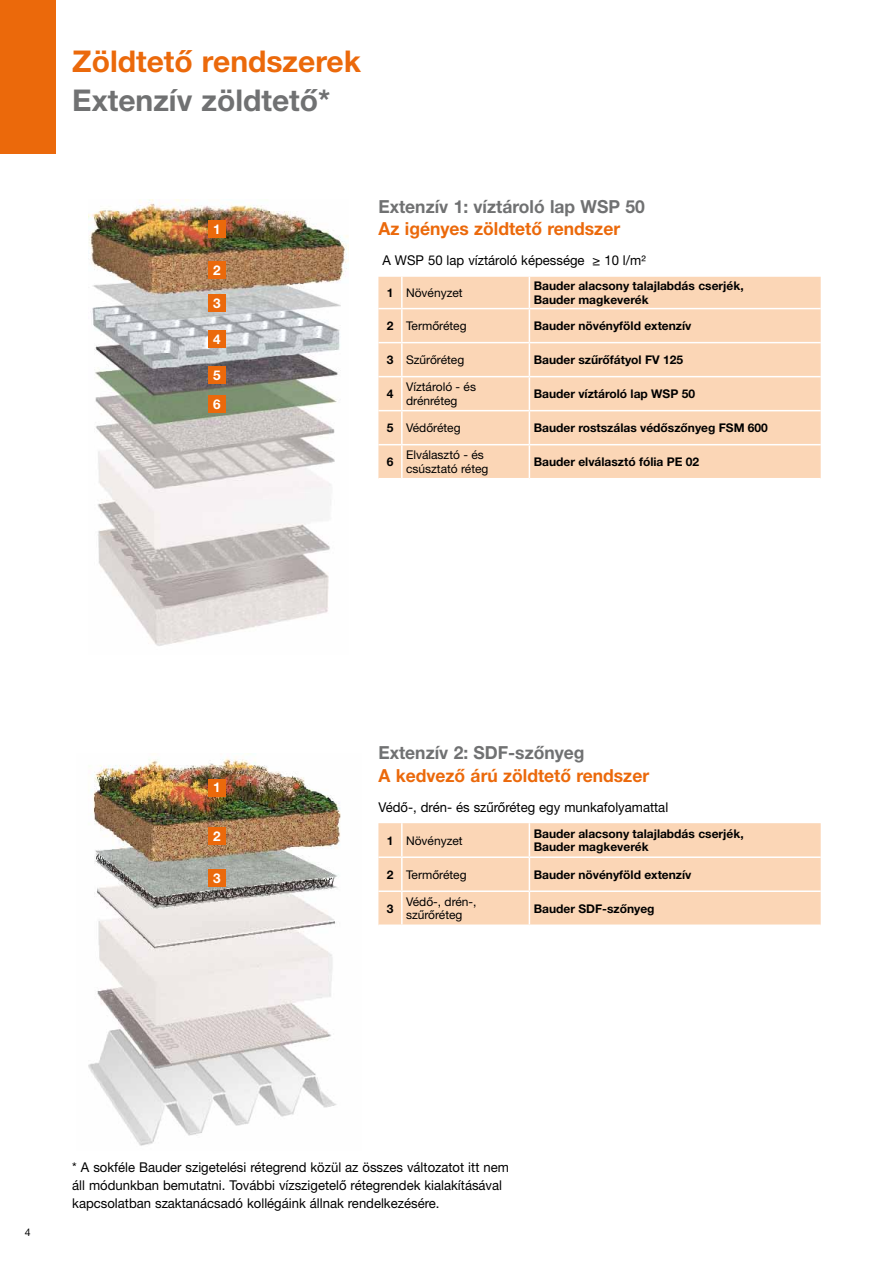
<style>
.page{position:relative;width:893px;height:1263px;background:#fff}
.page>*{position:absolute;margin:0;border:0;box-sizing:border-box;transform-origin:0 0}
.t1{font:700 30px "Helvetica Neue LT Pro";color:#eb690b}
.t2{font:700 30px "Helvetica Neue LT Pro";color:#707172}
.t3{font:700 18px "Helvetica Neue LT Pro";color:#eb690b}
.t4{font:700 18px "Helvetica Neue LT Pro";color:#707172}
.t5{font:13.5px/18px "Helvetica Neue LT Pro";color:#000}
.t6{font:700 13.5px/28.7px "Helvetica Neue LT Pro";color:#fff}
.t7{font:700 12px/13.5px "Helvetica Neue LT Pro";color:#000}
.t8{font:12px/13.5px "Helvetica Neue LT Pro";color:#000}
.t9{font:10.5px "Helvetica Neue LT Pro";color:#000}
.s1{font-weight:700}
</style>
<div class="page">
<div style="left:0;top:0;width:55px;height:153px;background:#eb690b"></div>
<img style="left:88px;top:758px;width:253px;height:388px">
<div style="left:208px;top:870px;width:17px;height:17px;background:#eb690b"></div>
<div style="left:208px;top:828px;width:17px;height:17px;background:#eb690b"></div>
<div style="left:208px;top:779px;width:17px;height:17px;background:#eb690b"></div>
<img style="left:89px;top:200px;width:259px;height:446px">
<div style="left:378px;top:277px;width:443px;height:201px;background:#fbd6b6"></div>
<hr style="left:401px;top:277px;width:2px;height:31px;background:#fff">
<hr style="left:529px;top:277px;width:1px;height:31px;background:#fff">
<svg style="left:378px;top:308px;width:24px;height:1px"></svg>
<hr style="left:402px;top:308px;width:127px;height:1px;background:#fff">
<hr style="left:401px;top:309px;width:2px;height:33px;background:#fff">
<hr style="left:529px;top:308px;width:292px;height:1px;background:#fff">
<hr style="left:529px;top:309px;width:1px;height:33px;background:#fff">
<svg style="left:378px;top:342px;width:24px;height:1px"></svg>
<hr style="left:402px;top:342px;width:127px;height:1px;background:#fff">
<hr style="left:401px;top:343px;width:2px;height:33px;background:#fff">
<hr style="left:529px;top:342px;width:292px;height:1px;background:#fff">
<hr style="left:529px;top:343px;width:1px;height:33px;background:#fff">
<svg style="left:378px;top:376px;width:24px;height:1px"></svg>
<hr style="left:402px;top:376px;width:127px;height:1px;background:#fff">
<hr style="left:401px;top:377px;width:2px;height:33px;background:#fff">
<hr style="left:529px;top:376px;width:292px;height:1px;background:#fff">
<hr style="left:529px;top:377px;width:1px;height:33px;background:#fff">
<svg style="left:378px;top:410px;width:24px;height:1px"></svg>
<hr style="left:402px;top:410px;width:127px;height:1px;background:#fff">
<hr style="left:401px;top:411px;width:2px;height:33px;background:#fff">
<hr style="left:529px;top:410px;width:292px;height:1px;background:#fff">
<hr style="left:529px;top:411px;width:1px;height:33px;background:#fff">
<svg style="left:378px;top:444px;width:24px;height:1px"></svg>
<hr style="left:402px;top:444px;width:127px;height:1px;background:#fff">
<hr style="left:401px;top:445px;width:2px;height:33px;background:#fff">
<hr style="left:529px;top:444px;width:292px;height:1px;background:#fff">
<hr style="left:529px;top:445px;width:1px;height:33px;background:#fff">
<div style="left:208px;top:294px;width:17px;height:17px;background:#eb690b"></div>
<div style="left:208px;top:261px;width:17px;height:18px;background:#eb690b"></div>
<div style="left:208px;top:221px;width:17px;height:17px;background:#eb690b"></div>
<div style="left:208px;top:330px;width:17px;height:17px;background:#eb690b"></div>
<div style="left:208px;top:367px;width:17px;height:17px;background:#eb690b"></div>
<div style="left:208px;top:395px;width:17px;height:17px;background:#eb690b"></div>
<div style="left:378px;top:823px;width:443px;height:101px;background:#fbd6b6"></div>
<hr style="left:401px;top:823px;width:2px;height:33px;background:#fff">
<hr style="left:529px;top:823px;width:1px;height:33px;background:#fff">
<hr style="left:378px;top:856px;width:24px;height:2px;background:#fff">
<hr style="left:402px;top:856px;width:127px;height:2px;background:#fff">
<hr style="left:401px;top:858px;width:2px;height:32px;background:#fff">
<hr style="left:529px;top:856px;width:292px;height:2px;background:#fff">
<hr style="left:529px;top:858px;width:1px;height:32px;background:#fff">
<hr style="left:378px;top:890px;width:24px;height:2px;background:#fff">
<hr style="left:402px;top:890px;width:127px;height:2px;background:#fff">
<hr style="left:401px;top:892px;width:2px;height:32px;background:#fff">
<hr style="left:529px;top:890px;width:292px;height:2px;background:#fff">
<hr style="left:529px;top:892px;width:1px;height:32px;background:#fff">
<h1 class="t1" style="left:72px;top:43px;width:290px">Zöldtető rendszerek</h1>
<h1 class="t2" style="left:72px;top:82px;width:260px">Extenzív zöldtető*</h1>
<p class="t6" style="left:213px;top:214px;width:9px">1</p>
<p class="t6" style="left:213px;top:255px;width:9px">2</p>
<p class="t6" style="left:213px;top:288px;width:9px">3</p>
<p class="t6" style="left:213px;top:324px;width:9px">4</p>
<p class="t6" style="left:213px;top:361px;width:9px">5<br>6</p>
<h2 class="t4" style="left:378px;top:195px;width:268px">Extenzív 1: víztároló lap WSP 50</h2>
<h2 class="t3" style="left:378px;top:217px;width:243px">Az igényes zöldtető rendszer</h2>
<p class="t5" style="left:382px;top:251px;width:265px">A WSP 50 lap víztároló képessége ≥ 10 l/m²</p>
<p class="t8" style="left:387px;top:286px;width:77px"><span class="s1">1</span> Növényzet</p>
<p class="t7" style="left:534px;top:279px;width:211px">Bauder alacsony talajlabdás cserjék,<br>Bauder magkeverék</p>
<p class="t8" style="left:387px;top:319px;width:81px"><span class="s1">2</span> Termőréteg</p>
<p class="t7" style="left:534px;top:318px;width:159px">Bauder növényföld extenzív</p>
<p class="t8" style="left:387px;top:353px;width:79px"><span class="s1">3</span> Szűrőréteg</p>
<p class="t7" style="left:534px;top:353px;width:151px">Bauder szűrőfátyol FV 125</p>
<p class="t7" style="left:387px;top:387px;width:8px">4</p>
<p class="t8" style="left:406px;top:380px;width:71px">Víztároló - és drénréteg</p>
<p class="t7" style="left:534px;top:387px;width:163px">Bauder víztároló lap WSP 50</p>
<p class="t8" style="left:387px;top:421px;width:75px"><span class="s1">5</span> Védőréteg</p>
<p class="t7" style="left:534px;top:421px;width:236px">Bauder rostszálas védőszőnyeg FSM 600</p>
<p class="t7" style="left:387px;top:455px;width:8px">6</p>
<p class="t8" style="left:406px;top:448px;width:84px">Elválasztó - és csúsztató réteg</p>
<p class="t7" style="left:534px;top:455px;width:167px">Bauder elválasztó fólia PE 02</p>
<p class="t6" style="left:213px;top:773px;width:9px">1</p>
<p class="t6" style="left:213px;top:822px;width:9px">2</p>
<p class="t6" style="left:213px;top:863px;width:9px">3</p>
<h2 class="t4" style="left:378px;top:741px;width:208px">Extenzív 2: SDF-szőnyeg</h2>
<h2 class="t3" style="left:378px;top:764px;width:272px">A kedvező árú zöldtető rendszer</h2>
<p class="t5" style="left:378px;top:797px;width:291px">Védő-, drén- és szűrőréteg egy munkafolyamattal</p>
<p class="t8" style="left:387px;top:833px;width:77px"><span class="s1">1</span> Növényzet</p>
<p class="t7" style="left:534px;top:826px;width:211px">Bauder alacsony talajlabdás cserjék,<br>Bauder magkeverék</p>
<p class="t8" style="left:387px;top:867px;width:81px"><span class="s1">2</span> Termőréteg</p>
<p class="t7" style="left:534px;top:867px;width:159px">Bauder növényföld extenzív</p>
<p class="t7" style="left:387px;top:901px;width:8px">3</p>
<p class="t8" style="left:406px;top:894px;width:72px">Védő-, drén-, szűrőréteg</p>
<p class="t7" style="left:534px;top:901px;width:122px">Bauder SDF-szőnyeg</p>
<p class="t9" style="left:25px;top:1226px;width:7px">4</p>
<p class="t5" style="left:72px;top:1158px;width:438px">* A sokféle Bauder szigetelési rétegrend közül az összes változatot itt nem áll módunkban bemutatni. További vízszigetelő rétegrendek kialakításával kapcsolatban szaktanácsadó kollégáink állnak rendelkezésére.</p>
</div>
